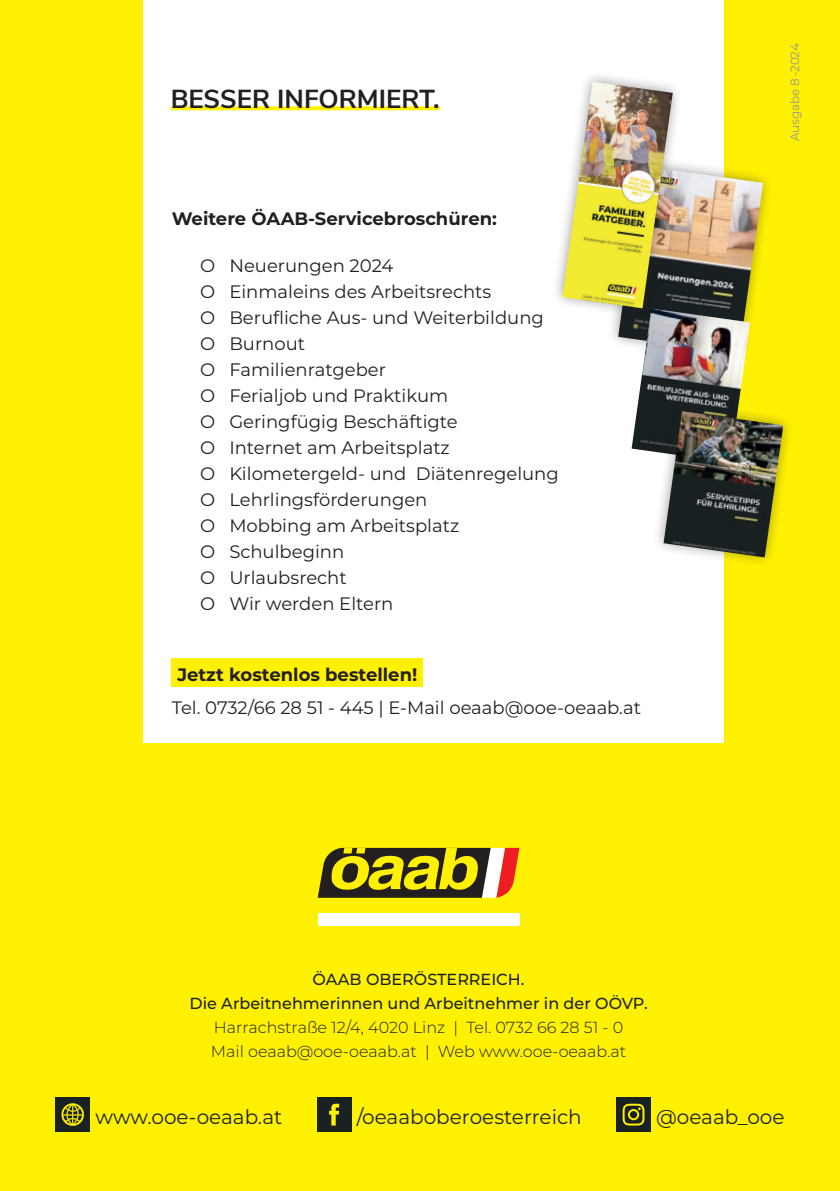
<style>
.page{position:relative;width:840px;height:1191px;background:#fff}
.page>*{position:absolute;margin:0;border:0;box-sizing:border-box;transform-origin:0 0}
.t1{font:700 26px "Nunito Sans";color:#231f20}
.t2{font:20px "Montserrat";color:#1a2123}
.t3{font:18px/26px "Montserrat";color:#231f20}
.t4{font:700 18px "Montserrat";color:#231f20}
.t5{font:300 16px/24px "Montserrat";color:#1a2123}
.t6{font:500 16px/24px "Montserrat";color:#1a2123;text-align:center}
.t7{font:12px "Montserrat";letter-spacing:-.02em;color:#939598}
</style>
<div class="page">
<div style="left:0;top:0;width:839px;height:1191px;background:#fff101"></div>
<svg style="left:317px;top:848px;width:202px;height:49px"></svg>
<div style="left:317px;top:913px;width:202px;height:12px;background:#fff"></div>
<div style="left:143px;top:0;width:580px;height:743px;background:#fff"></div>
<svg style="left:171px;top:106px;width:268px;height:4px"></svg>
<div style="left:171px;top:658px;width:252px;height:28px;background:#fff101"></div>
<svg style="left:556px;top:68px;width:212px;height:277px"></svg>
<img style="left:562px;top:82px;width:110px;height:226px">
<img style="left:631px;top:308px;width:118px;height:143px">
<svg style="left:649px;top:397px;width:140px;height:174px"></svg>
<img style="left:663px;top:411px;width:119px;height:146px">
<div style="left:55px;top:1097px;width:35px;height:34px;background:#1a2123"></div>
<svg style="left:61px;top:1103px;width:23px;height:22px"></svg>
<div style="left:317px;top:1097px;width:34px;height:34px;background:#1a2123"></div>
<svg style="left:329px;top:1103px;width:10px;height:22px"></svg>
<div style="left:616px;top:1097px;width:34px;height:34px;background:#1a2123"></div>
<svg style="left:622px;top:1103px;width:22px;height:22px"></svg>
<h1 class="t1" style="left:171px;top:80px;width:270px">BESSER INFORMIERT.</h1>
<p class="t4" style="left:171px;top:205px;width:326px">Weitere ÖAAB-Servicebroschüren:</p>
<p class="t3" style="left:200px;top:252px;width:360px">O Neuerungen 2024<br>O Einmaleins des Arbeitsrechts<br>O Berufliche Aus- und Weiterbildung<br>O Burnout<br>O Familienratgeber<br>O Ferialjob und Praktikum<br>O Geringfügig Beschäftigte<br>O Internet am Arbeitsplatz<br>O Kilometergeld- und Diätenregelung<br>O Lehrlingsförderungen<br>O Mobbing am Arbeitsplatz<br>O Schulbeginn<br>O Urlaubsrecht<br>O Wir werden Eltern</p>
<p class="t4" style="left:177px;top:661px;width:241px">Jetzt kostenlos bestellen!</p>
<p class="t3" style="left:171px;top:694px;width:471px">Tel. 0732/66 28 51 - 445 | E-Mail oeaab@ooe-oeaab.at</p>
<p class="t6" style="left:189px;top:966px;width:459px">ÖAAB OBERÖSTERREICH.<br>Die Arbeitnehmerinnen und Arbeitnehmer in der OÖVP.</p>
<p class="t5" style="left:211px;top:1014px;width:416px">Harrachstraße 12/4, 4020 Linz | Tel. 0732 66 28 51 - 0<br>Mail oeaab@ooe-oeaab.at | Web www.ooe-oeaab.at</p>
<p class="t7" style="left:786px;top:141px;width:99px;rotate:-90deg">Ausgabe 8 -2024</p>
<p class="t2" style="left:95px;top:1103px;width:188px">www.ooe-oeaab.at</p>
<p class="t2" style="left:356px;top:1103px;width:226px">/oeaaboberoesterreich</p>
<p class="t2" style="left:655px;top:1103px;width:130px">@oeaab_ooe</p>
</div>
